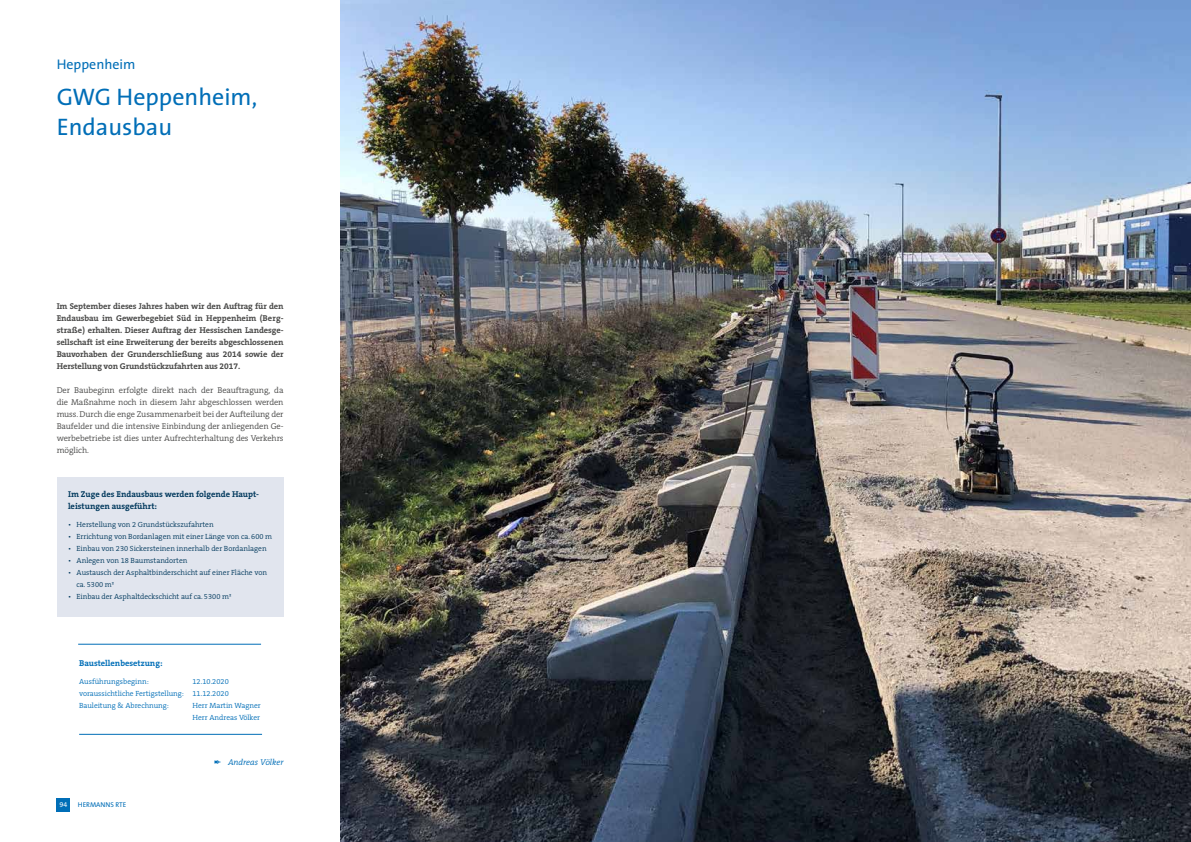
<style>
.page{position:relative;width:1191px;height:842px;background:#fff}
.page>*{position:absolute;margin:0;border:0;box-sizing:border-box;transform-origin:0 0}
.t1{font:24px/30px "The Sans";color:#006eb7}
.t2{font:14px "The Sans";color:#006eb7}
.t3{font:700 8.5px/12px "The Serif B W7";letter-spacing:-.01em;color:#494948;text-align:justify}
.t4{font:300 8.5px/12px "The Serif B W4";letter-spacing:-.01em;color:#494948;text-align:justify}
.t5{font:700 8.5px/12px "The Serif B W7";color:#01395d}
.t6{font:700 8.5px "The Serif B W7";color:#006eb7}
.t7{font:italic 300 8.5px "The Serif B W4";color:#006eb7}
.t8{font:300 7.5px/12px "The Serif B W4";color:#01395d}
.t9{font:300 7.5px/12px "The Serif B W4";color:#006eb7;text-align:justify}
.t10{font:7px "The Sans";color:#006eb7}
.t11{font:7px "The Sans Caps";color:#fff}
</style>
<div class="page">
<div style="left:57px;top:799px;width:13px;height:13px;background:#006eb7"></div>
<hr style="left:78px;top:644px;width:183px;height:1px;background:#006eb7">
<hr style="left:79px;top:734px;width:183px;height:1px;background:#006eb7">
<div style="left:57px;top:477px;width:226px;height:139px;background:#e1e5ee"></div>
<img style="left:340px;top:0;width:851px;height:842px">
<h2 class="t2" style="left:57px;top:52px;width:80px">Heppenheim</h2>
<h1 class="t1" style="left:57px;top:81px;width:202px">GWG Heppenheim,<br>Endausbau</h1>
<p class="t3" style="left:57px;top:300px;width:228px">Im September dieses Jahres haben wir den Auftrag für den Endausbau im Gewerbegebiet Süd in Heppenheim (Berg&shy;straße) erhalten. Dieser Auftrag der Hessischen Landesge&shy;sellschaft ist eine Erweiterung der bereits abgeschlossenen Bauvorhaben der Grunderschließung aus 2014 sowie der Herstellung von Grundstückzufahrten aus 2017.</p>
<p class="t4" style="left:57px;top:384px;width:228px">Der Baubeginn erfolgte direkt nach der Beauftragung, da die Maßnahme noch in diesem Jahr abgeschlossen werden muss. Durch die enge Zusammenarbeit bei der Aufteilung der Baufelder und die intensive Einbindung der anliegenden Ge&shy;werbebetriebe ist dies unter Aufrechterhaltung des Verkehrs möglich.</p>
<p class="t5" style="left:68px;top:488px;width:192px">Im Zuge des Endausbaus werden folgende Haupt&shy;leistungen ausgeführt:</p>
<p class="t8" style="left:68px;top:519px;width:147px">• Herstellung von 2 Grundstückszufahrten</p>
<p class="t8" style="left:68px;top:531px;width:206px">• Errichtung von Bordanlagen mit einer Länge von ca. 600 m</p>
<p class="t8" style="left:68px;top:543px;width:200px">• Einbau von 230 Sickersteinen innerhalb der Bordanlagen</p>
<p class="t8" style="left:68px;top:555px;width:121px">• Anlegen von 18 Baumstandorten</p>
<p class="t8" style="left:77px;top:567px;width:192px;text-indent:-9px">• Austausch der Asphaltbinderschicht auf einer Fläche von ca. 5300 m²</p>
<p class="t8" style="left:68px;top:591px;width:165px">• Einbau der Asphaltdeckschicht auf ca. 5300 m²</p>
<p class="t6" style="left:79px;top:657px;width:85px">Baustellenbesetzung:</p>
<p class="t9" style="left:79px;top:675px;width:71px">Ausführungsbeginn:</p>
<p class="t9" style="left:79px;top:675px;width:151px;text-indent:113px">12.10.2020 voraussichtliche Fertigstellung: 11.12.2020<br>Bauleitung &amp; Abrechnung:</p>
<p class="t9" style="left:192px;top:699px;width:70px">Herr Martin Wagner<br>Herr Andreas Völker</p>
<p class="t11" style="left:59px;top:799px;width:9px">94</p>
<p class="t10" style="left:78px;top:799px;width:50px">HERMANNS RTE</p>
<p class="t7" style="left:214px;top:756px;width:71px">✒ Andreas Völker</p>
</div>
